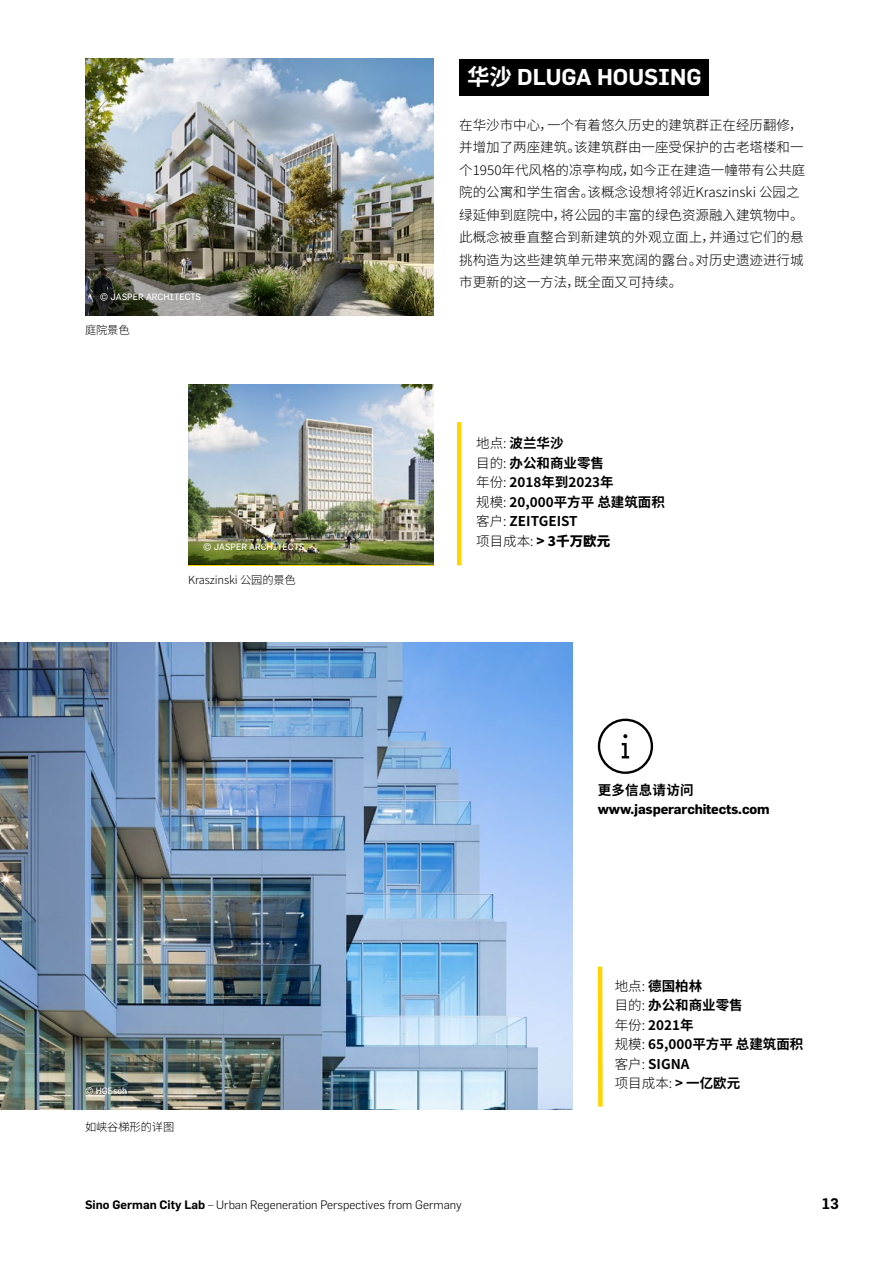
<style>
.page{position:relative;width:893px;height:1263px;background:#fff}
.page>*{position:absolute;margin:0;border:0;box-sizing:border-box;transform-origin:0 0}
.t1{font:600 22.5px "Flama";color:#fff}
.t2{font:600 15px "Flama";color:#000}
.t3{font:300 13.5px/22.5px "Noto Sans SC";color:#000}
.t4{font:700 13.5px/19.5px "Noto Sans SC";color:#000}
.t5{font:700 13.5px "Flama";letter-spacing:-.01em;color:#000}
.t6{font:300 12px "Flama";color:#000}
.t7{font:300 11.25px "Noto Sans SC";letter-spacing:-.01em;color:#000}
.t8{font:9px "Flama";color:#fff}
.s1{font-family:"Noto Sans SC";font-weight:700}
.s2{font-weight:300}
.s3{font-weight:900}
.s4{font-weight:600}
</style>
<div class="page">
<img style="left:0;top:642px;width:572px;height:468px">
<hr style="left:457px;top:422px;width:4px;height:143px;background:#ffd500">
<img style="left:85px;top:59px;width:348px;height:257px">
<div style="left:598px;top:966px;width:5px;height:140px;background:#ffd500"></div>
<img style="left:188px;top:385px;width:245px;height:180px">
<div style="left:459px;top:59px;width:250px;height:36px;background:#000"></div>
<svg style="left:598px;top:719px;width:55px;height:55px"></svg>
<p class="t8" style="left:100px;top:291px;width:103px">© JASPER ARCHITECTS</p>
<p class="t7" style="left:85px;top:324px;width:46px">庭院景色</p>
<p class="t8" style="left:203px;top:541px;width:103px">© JASPER ARCHITECTS</p>
<p class="t7" style="left:188px;top:574px;width:109px">Kraszinski 公园的景色</p>
<p class="t8" style="left:85px;top:1086px;width:43px">© HGEsch</p>
<p class="t7" style="left:85px;top:1120px;width:91px">如峡谷梯形的详图</p>
<h1 class="t1" style="left:467px;top:61px;width:236px"><span class="s1">华沙</span> DLUGA HOUSING</h1>
<p class="t3" style="left:459px;top:114px;width:348px">在华沙市中心，一个有着悠久历史的建筑群正在经历翻修，并增加了两座建筑。该建筑群由一座受保护的古老塔楼和一个1950年代风格的凉亭构成，如今正在建造一幢带有公共庭院的公寓和学生宿舍。该概念设想将邻近Kraszinski 公园之绿延伸到庭院中，将公园的丰富的绿色资源融入建筑物中。此概念被垂直整合到新建筑的外观立面上，并通过它们的悬挑构造为这些建筑单元带来宽阔的露台。对历史遗迹进行城市更新的这一方法，既全面又可持续。</p>
<p class="t4" style="left:476px;top:434px;width:190px"><span class="s2">地点:</span> 波兰华沙<br><span class="s2">目的:</span> 办公和商业零售<br><span class="s2">年份:</span> 2018年到2023年<br><span class="s2">规模:</span> 20,000平方平 总建筑面积<span class="s2">客户:</span> ZEITGEIST<br><span class="s2">项目成本:</span> <span class="s3">&gt; 3千万欧元</span></p>
<p class="t4" style="left:598px;top:780px;width:97px">更多信息请访问</p>
<p class="t5" style="left:598px;top:800px;width:173px">www.jasperarchitects.com</p>
<p class="t4" style="left:615px;top:976px;width:190px"><span class="s2">地点:</span> 德国柏林<br><span class="s2">目的:</span> 办公和商业零售<br><span class="s2">年份:</span> 2021年<br><span class="s2">规模:</span> 65,000平方平 总建筑面积<span class="s2">客户:</span> SIGNA<br><span class="s2">项目成本:</span> &gt; 一亿欧元</p>
<p class="t6" style="left:85px;top:1196px;width:378px"><span class="s4">Sino German City Lab</span> – Urban Regeneration Perspectives from Germany</p>
<p class="t2" style="left:822px;top:1193px;width:18px">13</p>
</div>
